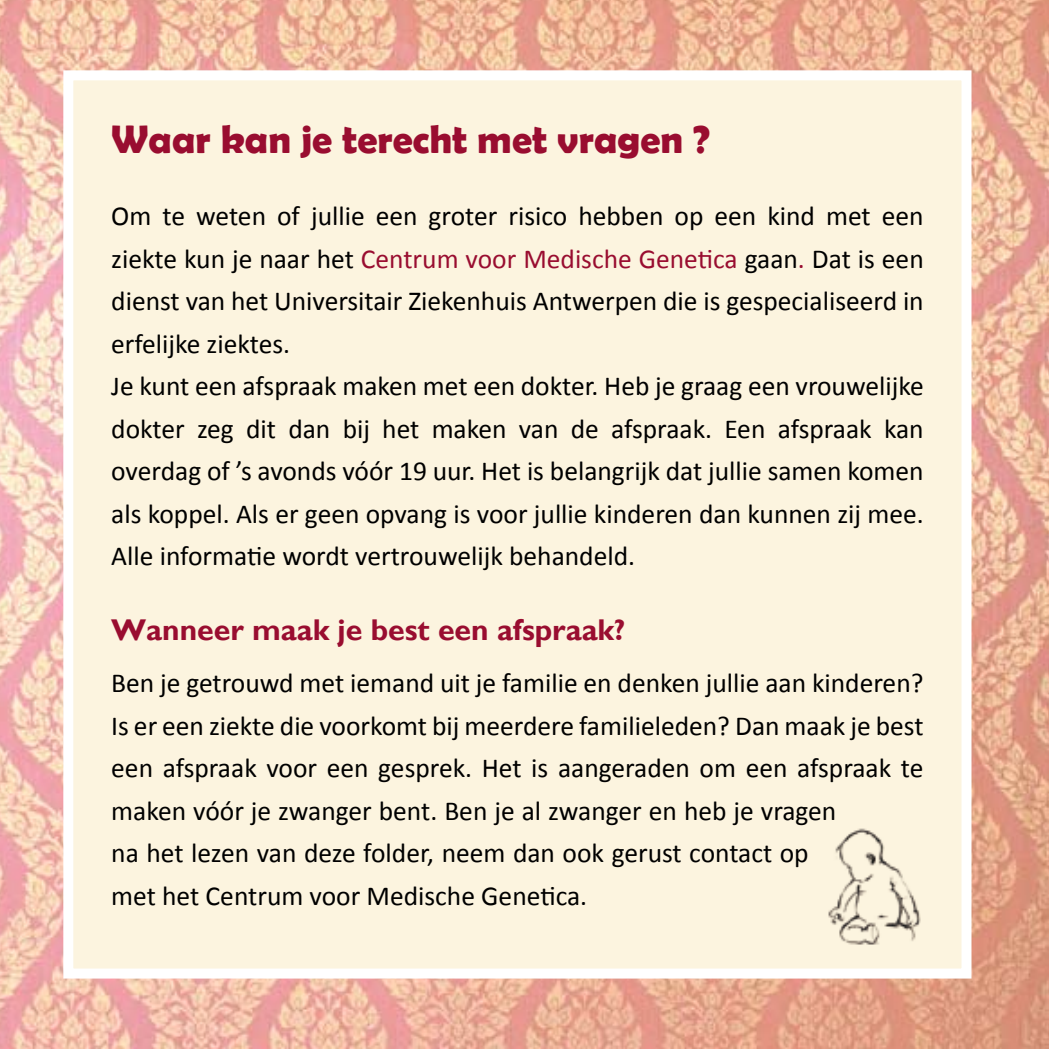
<style>
.page{position:relative;width:1049px;height:1049px;background:#fff}
.page>*{position:absolute;margin:0;border:0;box-sizing:border-box;transform-origin:0 0}
.t1{font:700 40px "Berlin Sans FB Demi";color:#990d30}
.t2{font:700 30px "Gill Sans";color:#990d30}
.t3{font:27.5px/42.5px "Calibri";color:#000}
.s1{color:#990d30}
</style>
<div class="page">
<img style="left:0;top:0;width:1049px;height:1049px">
<div style="left:68px;top:75px;width:898px;height:898px;background:#fcf4df"></div>
<div style="left:63px;top:70px;width:908px;height:908px;border:10px solid #fff"></div>
<img style="left:828px;top:828px;width:93px;height:117px">
<h1 class="t1" style="left:111px;top:116px;width:600px">Waar kan je terecht met vragen ?</h1>
<p class="t3" style="left:111px;top:194px;width:814px">Om te weten of jullie een groter risico hebben op een kind met een ziekte kun je naar het <span class="s1">Centrum voor Medische Genetica</span> gaan<span class="s1">.</span> Dat is een dienst van het Universitair Ziekenhuis Antwerpen die is gespecialiseerd in erfelijke ziektes.<br>Je kunt een afspraak maken met een dokter. Heb je graag een vrouwelijke dokter zeg dit dan bij het maken van de afspraak. Een afspraak kan overdag of ’s avonds vóór 19 uur. Het is belangrijk dat jullie samen komen als koppel. Als er geen opvang is voor jullie kinderen dan kunnen zij mee.<br>Alle informatie wordt vertrouwelijk behandeld.</p>
<p class="t2" style="left:111px;top:612px;width:516px">Wanneer maak je best een afspraak?</p>
<p class="t3" style="left:111px;top:660px;width:814px">Ben je getrouwd met iemand uit je familie en denken jullie aan kinderen?<br>Is er een ziekte die voorkomt bij meerdere familieleden? Dan maak je best een afspraak voor een gesprek. Het is aangeraden om een afspraak te maken vóór je zwanger bent. Ben je al zwanger en heb je vragen<br>na het lezen van deze folder, neem dan ook gerust contact op<br>met het Centrum voor Medische Genetica.</p>
</div>
